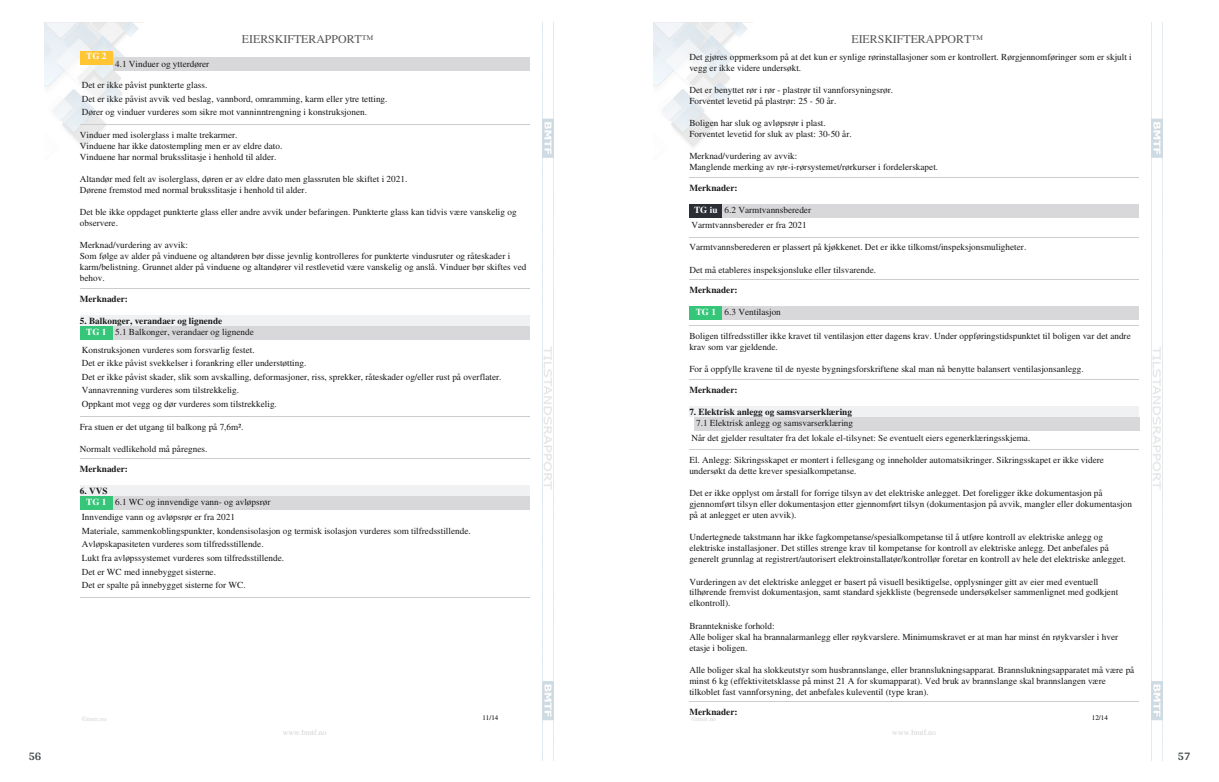
<style>
.page{position:relative;width:1219px;height:782px;background:#fff}
.page>*{position:absolute;margin:0;border:0;box-sizing:border-box;transform-origin:0 0}
.t1{font:700 12px "Arya";color:#414749}
.t2{font:11.9px "Times";color:#575757}
.t3{font:9.2px/11px "Times";color:#191919}
.t4{font:700 9.2px "Times";color:#191919}
.t5{font:700 9.2px "Times";color:#fff}
.t6{font:7.9px "Times";color:#d2d3d4}
.t7{font:7px "Times";color:#000}
.t8{font:6.6px "Times";color:#d2d3d4}
.s1{font-weight:700}
.s2{font-weight:700;color:#fff}
</style>
<div class="page">
<img style="left:44px;top:22px;width:99px;height:126px">
<img style="left:542px;top:22px;width:11px;height:738px">
<div style="left:80px;top:51px;width:33px;height:13px;background:#ffc533"></div>
<div style="left:113px;top:58px;width:417px;height:13px;background:#d8d8da"></div>
<hr style="left:80px;top:124px;width:450px;height:1px;background:#ccc">
<hr style="left:80px;top:288px;width:450px;height:1px;background:#ccc">
<div style="left:80px;top:315px;width:450px;height:11px;background:#eff1f2"></div>
<div style="left:80px;top:326px;width:33px;height:13px;background:#36c67a"></div>
<div style="left:113px;top:326px;width:417px;height:13px;background:#d8d8da"></div>
<hr style="left:80px;top:416px;width:450px;height:1px;background:#ccc">
<hr style="left:80px;top:458px;width:450px;height:1px;background:#ccc">
<div style="left:80px;top:485px;width:450px;height:11px;background:#eff1f2"></div>
<div style="left:80px;top:496px;width:33px;height:13px;background:#36c67a"></div>
<div style="left:113px;top:496px;width:417px;height:13px;background:#d8d8da"></div>
<hr style="left:80px;top:597px;width:450px;height:1px;background:#ccc">
<img style="left:654px;top:22px;width:99px;height:126px">
<img style="left:1152px;top:22px;width:11px;height:738px">
<hr style="left:689px;top:177px;width:450px;height:1px;background:#ccc">
<div style="left:689px;top:204px;width:33px;height:13px;background:#2b2e34"></div>
<div style="left:722px;top:204px;width:417px;height:13px;background:#d8d8da"></div>
<hr style="left:689px;top:237px;width:450px;height:1px;background:#ccc">
<hr style="left:689px;top:279px;width:450px;height:1px;background:#ccc">
<div style="left:689px;top:306px;width:33px;height:13px;background:#36c67a"></div>
<div style="left:722px;top:306px;width:417px;height:13px;background:#d8d8da"></div>
<hr style="left:689px;top:325px;width:450px;height:1px;background:#ccc">
<hr style="left:689px;top:379px;width:450px;height:1px;background:#ccc">
<div style="left:689px;top:406px;width:450px;height:11px;background:#eff1f2"></div>
<div style="left:694px;top:417px;width:445px;height:13px;background:#d8d8da"></div>
<hr style="left:689px;top:449px;width:450px;height:1px;background:#ccc">
<hr style="left:689px;top:701px;width:450px;height:1px;background:#ccc">
<p class="t2" style="left:242px;top:34px;width:133px">EIERSKIFTERAPPORT™</p>
<p class="t5" style="left:86px;top:51px;width:22px">TG 2</p>
<p class="t3" style="left:115px;top:59px;width:96px">4.1 Vinduer og ytterdører</p>
<p class="t3" style="left:82px;top:79px;width:307px;line-height:13.6px">Det er ikke påvist punkterte glass.<br>Det er ikke påvist avvik ved beslag, vannbord, omramming, karm eller ytre tetting.<br>Dører og vinduer vurderes som sikre mot vanninntrengning i konstruksjonen.</p>
<p class="t3" style="left:80px;top:130px;width:204px">Vinduer med isolerglass i malte trekarmer.<br>Vinduene har ikke datostempling men er av eldre dato.<br>Vinduene har normal bruksslitasje i henhold til alder.</p>
<p class="t3" style="left:80px;top:174px;width:329px">Altandør med felt av isolerglass, døren er av eldre dato men glassruten ble skiftet i 2021.<br>Dørene fremstod med normal bruksslitasje i henhold til alder.</p>
<p class="t3" style="left:80px;top:207px;width:438px">Det ble ikke oppdaget punkterte glass eller andre avvik under befaringen. Punkterte glass kan tidvis være vanskelig og observere.</p>
<p class="t3" style="left:80px;top:240px;width:448px">Merknad/vurdering av avvik:<br>Som følge av alder på vinduene og altandøren bør disse jevnlig kontrolleres for punkterte vindusruter og råteskader i karm/belistning. Grunnet alder på vinduene og altandører vil restlevetid være vanskelig og anslå. Vinduer bør skiftes ved behov.</p>
<p class="t4" style="left:80px;top:293px;width:50px">Merknader:</p>
<p class="t3" style="left:86px;top:316px;width:169px;text-indent:-6px"><span class="s1">5. Balkonger, verandaer og lignende<br></span><span class="s2">TG 1</span> 5.1 Balkonger, verandaer og lignende</p>
<p class="t3" style="left:82px;top:343px;width:421px;line-height:13.6px">Konstruksjonen vurderes som forsvarlig festet.<br>Det er ikke påvist svekkelser i forankring eller understøtting.<br>Det er ikke påvist skader, slik som avskalling, deformasjoner, riss, sprekker, råteskader og/eller rust på overflater.<br>Vannavrenning vurderes som tilstrekkelig.<br>Oppkant mot vegg og dør vurderes som tilstrekkelig.</p>
<p class="t3" style="left:80px;top:421px;width:165px">Fra stuen er det utgang til balkong på 7,6m².</p>
<p class="t3" style="left:80px;top:443px;width:129px">Normalt vedlikehold må påregnes.</p>
<p class="t4" style="left:80px;top:463px;width:50px">Merknader:</p>
<p class="t3" style="left:86px;top:486px;width:186px;text-indent:-6px"><span class="s1">6. VVS<br></span><span class="s2">TG 1</span> 6.1 WC og innvendige vann- og avløpsrør</p>
<p class="t3" style="left:82px;top:511px;width:390px;line-height:13.6px">Innvendige vann og avløpsrør er fra 2021<br>Materiale, sammenkoblingspunkter, kondensisolasjon og termisk isolasjon vurderes som tilfredsstillende.<br>Avløpskapasiteten vurderes som tilfredsstillende.<br>Lukt fra avløpssystemet vurderes som tilfredsstillende.<br>Det er WC med innebygget sisterne.<br>Det er spalte på innebygget sisterne for WC.</p>
<h1 class="t1" style="left:28px;top:749px;width:15px">56</h1>
<p class="t8" style="left:82px;top:716px;width:26px">©mstr.no</p>
<p class="t6" style="left:283px;top:729px;width:45px">www.bmtf.no</p>
<p class="t7" style="left:482px;top:714px;width:17px">11/14</p>
<p class="t2" style="left:851px;top:34px;width:133px">EIERSKIFTERAPPORT™</p>
<p class="t3" style="left:689px;top:52px;width:444px">Det gjøres oppmerksom på at det kun er synlige rørinstallasjoner som er kontrollert. Rørgjennomføringer som er skjult i vegg er ikke videre undersøkt.</p>
<p class="t3" style="left:689px;top:85px;width:205px">Det er benyttet rør i rør - plastrør til vannforsyningsrør.<br>Forventet levetid på plastrør: 25 - 50 år.</p>
<p class="t3" style="left:689px;top:118px;width:164px">Boligen har sluk og avløpsrør i plast.<br>Forventet levetid for sluk av plast: 30-50 år.</p>
<p class="t3" style="left:689px;top:151px;width:250px">Merknad/vurdering av avvik:<br>Manglende merking av rør-i-rørsystemet/rørkurser i fordelerskapet.</p>
<p class="t4" style="left:689px;top:182px;width:50px">Merknader:</p>
<p class="t3" style="left:691px;top:203px;width:121px;line-height:14.9px;text-align:center"><span class="s2">TG iu</span> 6.2 Varmtvannsbereder<br>Varmtvannsbereder er fra 2021</p>
<p class="t3" style="left:689px;top:242px;width:338px">Varmtvannsberederen er plassert på kjøkkenet. Det er ikke tilkomst/inspeksjonsmuligheter.</p>
<p class="t3" style="left:689px;top:264px;width:188px">Det må etableres inspeksjonsluke eller tilsvarende.</p>
<p class="t4" style="left:689px;top:284px;width:50px">Merknader:</p>
<p class="t3" style="left:696px;top:307px;width:87px"><span class="s2">TG 1</span> 6.3 Ventilasjon</p>
<p class="t3" style="left:689px;top:331px;width:443px">Boligen tilfredsstiller ikke kravet til ventilasjon etter dagens krav. Under oppføringstidspunktet til boligen var det andre krav som var gjeldende.</p>
<p class="t3" style="left:689px;top:364px;width:396px">For å oppfylle kravene til de nyeste bygningsforskriftene skal man nå benytte balansert ventilasjonsanlegg.</p>
<p class="t4" style="left:689px;top:384px;width:50px">Merknader:</p>
<p class="t4" style="left:689px;top:406px;width:164px">7. Elektrisk anlegg og samsvarserklæring</p>
<p class="t3" style="left:691px;top:416px;width:340px;line-height:14.9px;text-indent:5px">7.1 Elektrisk anlegg og samsvarserklæring<br>Når det gjelder resultater fra det lokale el-tilsynet: Se eventuelt eiers egenerklæringsskjema.</p>
<p class="t3" style="left:689px;top:455px;width:416px">El. Anlegg: Sikringsskapet er montert i fellesgang og inneholder automatsikringer. Sikringsskapet er ikke videre undersøkt da dette krever spesialkompetanse.</p>
<p class="t3" style="left:689px;top:488px;width:444px">Det er ikke opplyst om årstall for forrige tilsyn av det elektriske anlegget. Det foreligger ikke dokumentasjon på gjennomført tilsyn eller dokumentasjon etter gjennomført tilsyn (dokumentasjon på avvik, mangler eller dokumentasjon på at anlegget er uten avvik).</p>
<p class="t3" style="left:689px;top:532px;width:438px">Undertegnede takstmann har ikke fagkompetanse/spesialkompetanse til å utføre kontroll av elektriske anlegg og elektriske installasjoner. Det stilles strenge krav til kompetanse for kontroll av elektriske anlegg. Det anbefales på generelt grunnlag at registrert/autorisert elektroinstallatør/kontrollør foretar en kontroll av hele det elektriske anlegget.</p>
<p class="t3" style="left:689px;top:576px;width:430px">Vurderingen av det elektriske anlegget er basert på visuell besiktigelse, opplysninger gitt av eier med eventuell tilhørende fremvist dokumentasjon, samt standard sjekkliste (begrensede undersøkelser sammenlignet med godkjent elkontroll).</p>
<p class="t3" style="left:689px;top:620px;width:430px">Branntekniske forhold:<br>Alle boliger skal ha brannalarmanlegg eller røykvarslere. Minimumskravet er at man har minst én røykvarsler i hver etasje i boligen.</p>
<p class="t3" style="left:689px;top:664px;width:446px">Alle boliger skal ha slokkeutstyr som husbrannslange, eller brannslukningsapparat. Brannslukningsapparatet må være på minst 6 kg (effektivitetsklasse på minst 21 A for skumapparat). Ved bruk av brannslange skal brannslangen være tilkoblet fast vannforsyning, det anbefales kuleventil (type kran).</p>
<p class="t4" style="left:689px;top:706px;width:50px">Merknader:</p>
<p class="t7" style="left:1092px;top:714px;width:17px">12/14</p>
<p class="t8" style="left:691px;top:716px;width:26px">©mstr.no</p>
<p class="t6" style="left:892px;top:729px;width:45px">www.bmtf.no</p>
<h1 class="t1" style="left:1177px;top:749px;width:15px">57</h1>
</div>
